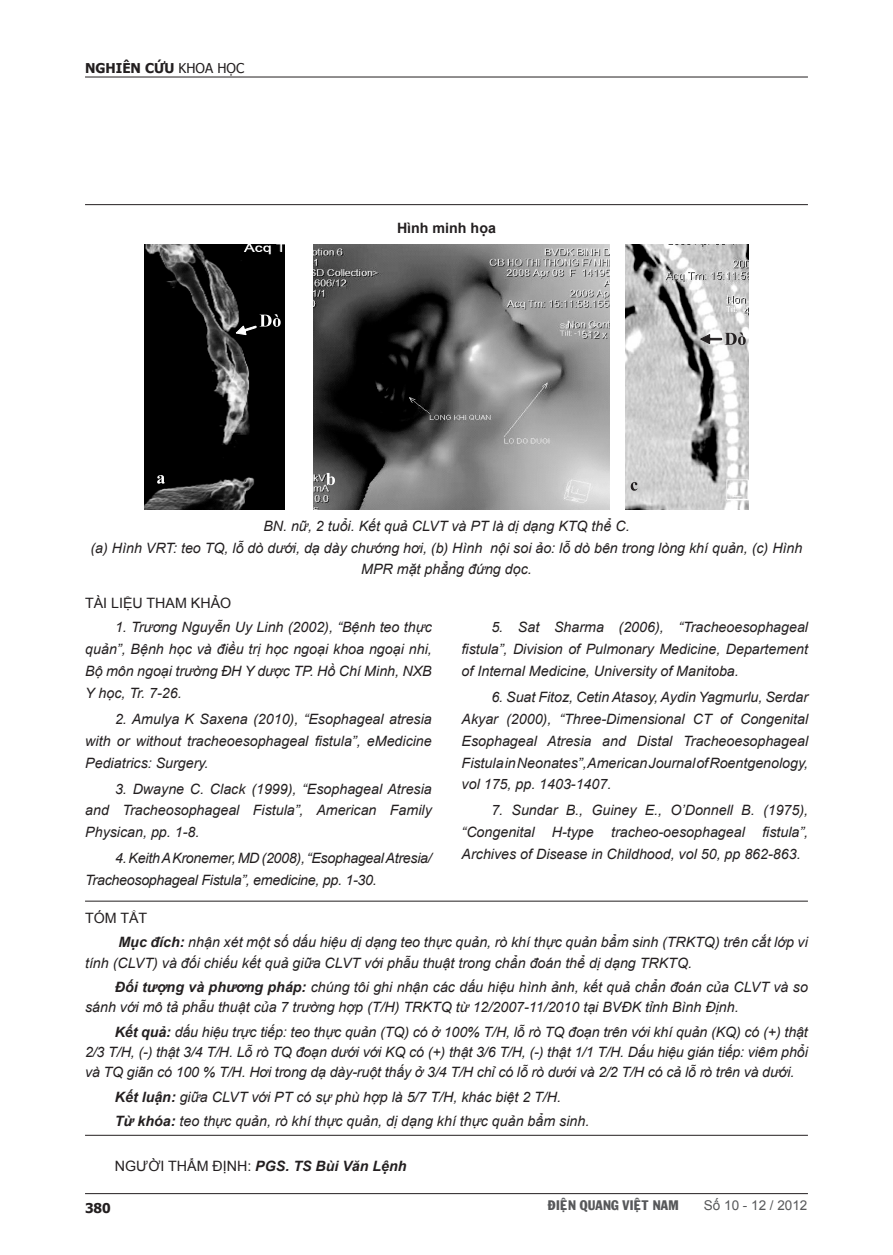
<style>
.page{position:relative;width:893px;height:1255px;background:#fff}
.page>*{position:absolute;margin:0;border:0;box-sizing:border-box;transform-origin:0 0}
.GACH_DUOI{font:italic 14.25px/21.8px "Arial";color:#231f20;text-align:justify}
.GACH_DUOI-2{font:italic 14.25px/21.8px "Arial";letter-spacing:-.02em;color:#231f20}
.t1{font:italic 700 14.25px "Arial";color:#231f20}
.GACH_TREN{font:14.25px "Arial";color:#231f20}
.t2{font:700 14.25px "Arial";color:#231f20}
.t3{font:13.5px "VNI Franko";color:#57585a}
.t4{font:13.5px "Arial";color:#57585a}
.t5{font:13.5px "Tahoma";color:#231f20}
.t6{font:700 13.5px "Tahoma";color:#231f20}
.s1{font-weight:700}
.s2{font-weight:400;font-style:normal}
</style>
<div class="page">
<hr style="left:85px;top:1193px;width:723px;height:1px;background:#231f20">
<hr style="left:85px;top:77px;width:723px;height:1px;background:#231f20">
<hr style="left:85px;top:204px;width:723px;height:1px;background:#231f20">
<img style="left:145px;top:245px;width:140px;height:265px">
<svg style="left:157px;top:475px;width:8px;height:8px"></svg>
<img style="left:313px;top:245px;width:296px;height:265px">
<svg style="left:326px;top:473px;width:9px;height:12px"></svg>
<img style="left:625px;top:245px;width:124px;height:265px">
<svg style="left:236px;top:314px;width:45px;height:21px"></svg>
<svg style="left:631px;top:482px;width:7px;height:9px"></svg>
<svg style="left:700px;top:332px;width:46px;height:13px"></svg>
<hr style="left:85px;top:900px;width:723px;height:1px;background:#231f20">
<hr style="left:85px;top:1134px;width:723px;height:1px;background:#231f20">
<p class="t6" style="left:85px;top:59px;width:11px">NGHIÊN</p>
<p class="t5" style="left:145px;top:59px;width:101px"><span class="s1">CỨU</span> KHOA HỌC</p>
<p class="t2" style="left:397px;top:218px;width:100px">Hình minh họa</p>
<p class="GACH_DUOI" style="left:263px;top:515px;width:368px">BN. nữ, 2 tuổi. Kết quả CLVT và PT là dị dạng KTQ thể C.</p>
<p class="GACH_DUOI" style="left:91px;top:537px;width:713px;line-height:21.3px;text-align:center">(a) Hình VRT: teo TQ, lỗ dò dưới, dạ dày chướng hơi, (b) Hình nội soi ảo: lỗ dò bên trong lòng khí quản, (c) Hình<br>MPR mặt phẳng đứng dọc.</p>
<p class="GACH_TREN" style="left:85px;top:593px;width:148px">TÀI LIỆU THAM KHẢO</p>
<p class="GACH_DUOI" style="left:85px;top:616px;width:348px;text-indent:30px">1. Trương Nguyễn Uy Linh (2002), “Bệnh teo thực quản”, Bệnh học và điều trị học ngoại khoa ngoại nhi, Bộ môn ngoại trường ĐH Y dược TP. Hồ Chí Minh, NXB Y học, Tr. 7-26.</p>
<p class="GACH_DUOI" style="left:85px;top:708px;width:348px;text-indent:30px">2. Amulya K Saxena (2010), “Esophageal atresia with or without tracheoesophageal fistula”, eMedicine Pediatrics: Surgery.</p>
<p class="GACH_DUOI" style="left:85px;top:778px;width:348px;text-indent:30px">3. Dwayne C. Clack (1999), “Esophageal Atresia and Tracheosophageal Fistula”, American Family Physican, pp. 1-8.</p>
<p class="GACH_DUOI-2" style="left:85px;top:847px;width:348px;text-indent:30px">4. Keith A Kronemer, MD (2008), “Esophageal Atresia/<br>Tracheosophageal Fistula”, emedicine, pp. 1-30.</p>
<p class="GACH_DUOI" style="left:462px;top:616px;width:348px;text-indent:30px">5. Sat Sharma (2006), “Tracheoesophageal fistula”, Division of Pulmonary Medicine, Departement of Internal Medicine, University of Manitoba.</p>
<p class="GACH_DUOI" style="left:462px;top:686px;width:348px;text-indent:30px">6. Suat Fitoz, Cetin Atasoy, Aydin Yagmurlu, Serdar Akyar (2000), “Three-Dimensional CT of Congenital Esophageal Atresia and Distal Tracheoesophageal Fistula in Neonates”, American Journal of Roentgenology, vol 175, pp. 1403-1407.</p>
<p class="GACH_DUOI" style="left:462px;top:799px;width:348px;text-indent:30px">7. Sundar B., Guiney E., O’Donnell B. (1975), “Congenital H-type tracheo-oesophageal fistula”, Archives of Disease in Childhood, vol 50, pp 862-863.</p>
<p class="GACH_TREN" style="left:85px;top:908px;width:64px">TÓM TẮT</p>
<p class="GACH_DUOI" style="left:85px;top:932px;width:724px;line-height:20.2px;text-indent:33px"><span class="s1">Mục đích:</span> nhận xét một số dấu hiệu dị dạng teo thực quản, rò khí thực quản bẩm sinh (TRKTQ) trên cắt lớp vi tính (CLVT) và đối chiếu kết quả giữa CLVT với phẫu thuật trong chẩn đoán thể dị dạng TRKTQ.</p>
<p class="GACH_DUOI" style="left:85px;top:977px;width:724px;line-height:20.2px;text-indent:30px"><span class="s1">Đối tượng và phương pháp:</span> chúng tôi ghi nhận các dấu hiệu hình ảnh, kết quả chẩn đoán của CLVT và so sánh với mô tả phẫu thuật của 7 trường hợp (T/H) TRKTQ từ 12/2007-11/2010 tại BVĐK tỉnh Bình Định.</p>
<p class="GACH_DUOI" style="left:85px;top:1021px;width:724px;line-height:20.2px;text-indent:30px"><span class="s1">Kết quả:</span> dấu hiệu trực tiếp: teo thực quản (TQ) có ở 100% T/H, lỗ rò TQ đoạn trên với khí quản (KQ) có (+) thật 2/3 T/H, (-) thật 3/4 T/H. Lỗ rò TQ đoạn dưới với KQ có (+) thật 3/6 T/H, (-) thật 1/1 T/H. Dấu hiệu gián tiếp: viêm phổi và TQ giãn có 100 % T/H. Hơi trong dạ dày-ruột thấy ở 3/4 T/H chỉ có lỗ rò dưới và 2/2 T/H có cả lỗ rò trên và dưới.</p>
<p class="GACH_DUOI" style="left:115px;top:1086px;width:448px"><span class="s1">Kết luận:</span> giữa CLVT với PT có sự phù hợp là 5/7 T/H, khác biệt 2 T/H.</p>
<p class="GACH_DUOI" style="left:115px;top:1110px;width:476px"><span class="s1">Từ khóa:</span> teo thực quản, rò khí thực quản, dị dạng khí thực quản bẩm sinh.</p>
<p class="t1" style="left:115px;top:1156px;width:293px"><span class="s2">NGƯỜI THẨM ĐỊNH:</span> PGS. TS Bùi Văn Lệnh</p>
<p class="t6" style="left:85px;top:1198px;width:27px">380</p>
<p class="t3" style="left:548px;top:1194px;width:132px">ÑIEÄN QUANG VIEÄT NAM</p>
<p class="t4" style="left:704px;top:1196px;width:105px">Số 10 - 12 / 2012</p>
</div>
